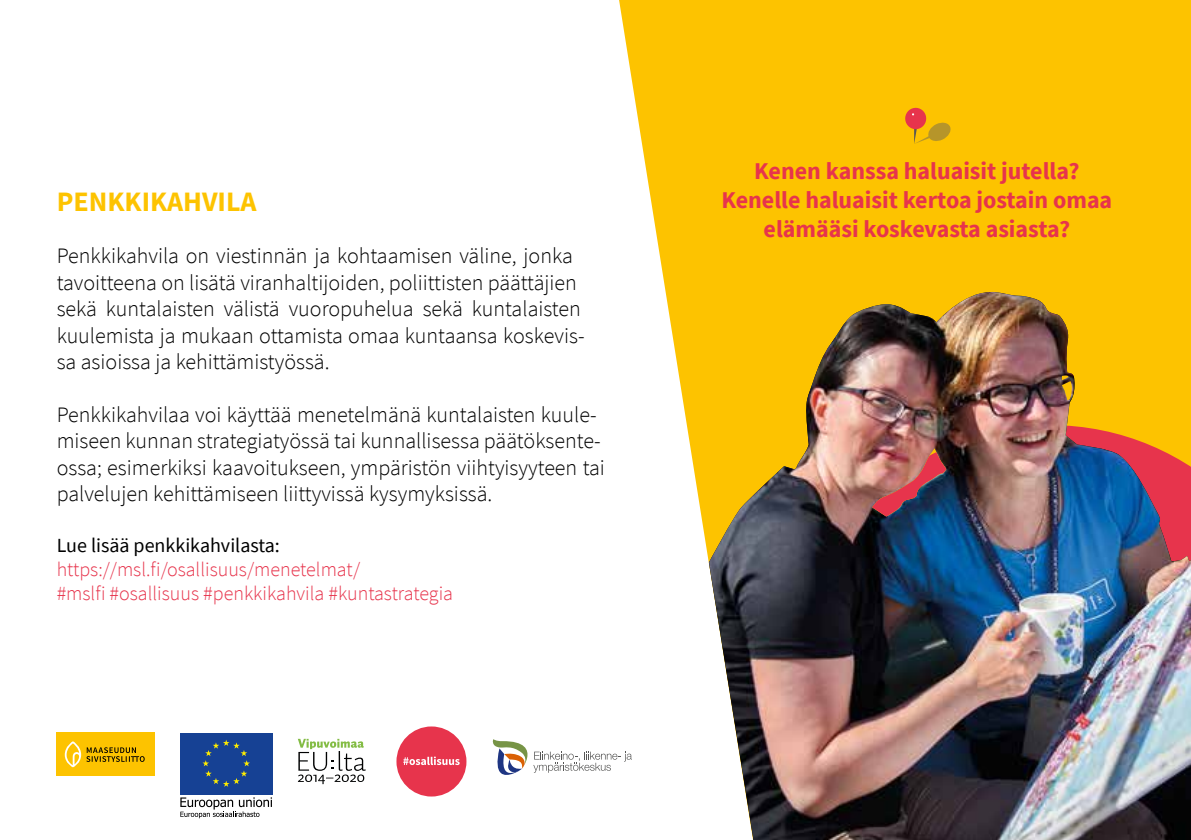
<style>
.page{position:relative;width:1191px;height:840px;background:#fff}
.page>*{position:absolute;margin:0;border:0;box-sizing:border-box;transform-origin:0 0}
.t1{font:700 28px "Source Sans Pro";color:#fdc300}
.t2{font:700 24px/28.8px "Source Sans Pro";color:#e7344c;text-align:center}
.t3{font:300 22px/26.4px "Source Sans Pro";color:#000}
.t4{font:300 20px/24px "Source Sans Pro";color:#e7344c}
.t5{font:20px "Source Sans Pro";color:#000}
</style>
<div class="page">
<svg style="left:619px;top:0;width:572px;height:564px;background:#fdcb22"></svg>
<svg style="left:904px;top:107px;width:22px;height:22px"></svg>
<svg style="left:914px;top:121px;width:37px;height:23px"></svg>
<div style="left:180px;top:732px;width:92px;height:61px;background:#164194"></div>
<svg style="left:202px;top:740px;width:48px;height:46px"></svg>
<svg style="left:180px;top:797px;width:92px;height:20px"></svg>
<div style="left:56px;top:732px;width:99px;height:43px;background:#fdc300"></div>
<svg style="left:65px;top:741px;width:80px;height:25px"></svg>
<svg style="left:298px;top:738px;width:68px;height:45px"></svg>
<div style="left:396px;top:726px;width:70px;height:70px;background:#e7344c;border-radius:50%"></div>
<svg style="left:403px;top:756px;width:56px;height:8px"></svg>
<svg style="left:492px;top:739px;width:140px;height:36px"></svg>
<img style="left:709px;top:292px;width:482px;height:547px">
<img style="left:872px;top:448px;width:74px;height:68px">
<svg style="left:1062px;top:375px;width:9px;height:25px"></svg>
<p class="t1" style="left:57px;top:182px;width:201px">PENKKIKAHVILA</p>
<p class="t3" style="left:57px;top:243px;width:530px">Penkkikahvila on viestinnän ja kohtaamisen väline, jonka tavoitteena on lisätä viranhaltijoiden, poliittisten päättäjien sekä kuntalaisten välistä vuoropuhelua sekä kuntalaisten kuulemista ja mukaan ottamista omaa kuntaansa koskevis&shy;sa asioissa ja kehittämistyössä.</p>
<p class="t3" style="left:57px;top:401px;width:550px">Penkkikahvilaa voi käyttää menetelmänä kuntalaisten kuule&shy;miseen kunnan strategiatyössä tai kunnallisessa päätöksente&shy;ossa; esimerkiksi kaavoitukseen, ympäristön viihtyisyyteen tai palvelujen kehittämiseen liittyvissä kysymyksissä.</p>
<p class="t5" style="left:57px;top:532px;width:225px">Lue lisää penkkikahvilasta:</p>
<p class="t4" style="left:57px;top:557px;width:398px">https://msl.fi/osallisuus/menetelmat/<br>#mslfi #osallisuus #penkkikahvila #kuntastrategia</p>
<p class="t2" style="left:721px;top:156px;width:392px">Kenen kanssa haluaisit jutella?<br>Kenelle haluaisit kertoa jostain omaa elämääsi koskevasta asiasta?</p>
</div>
